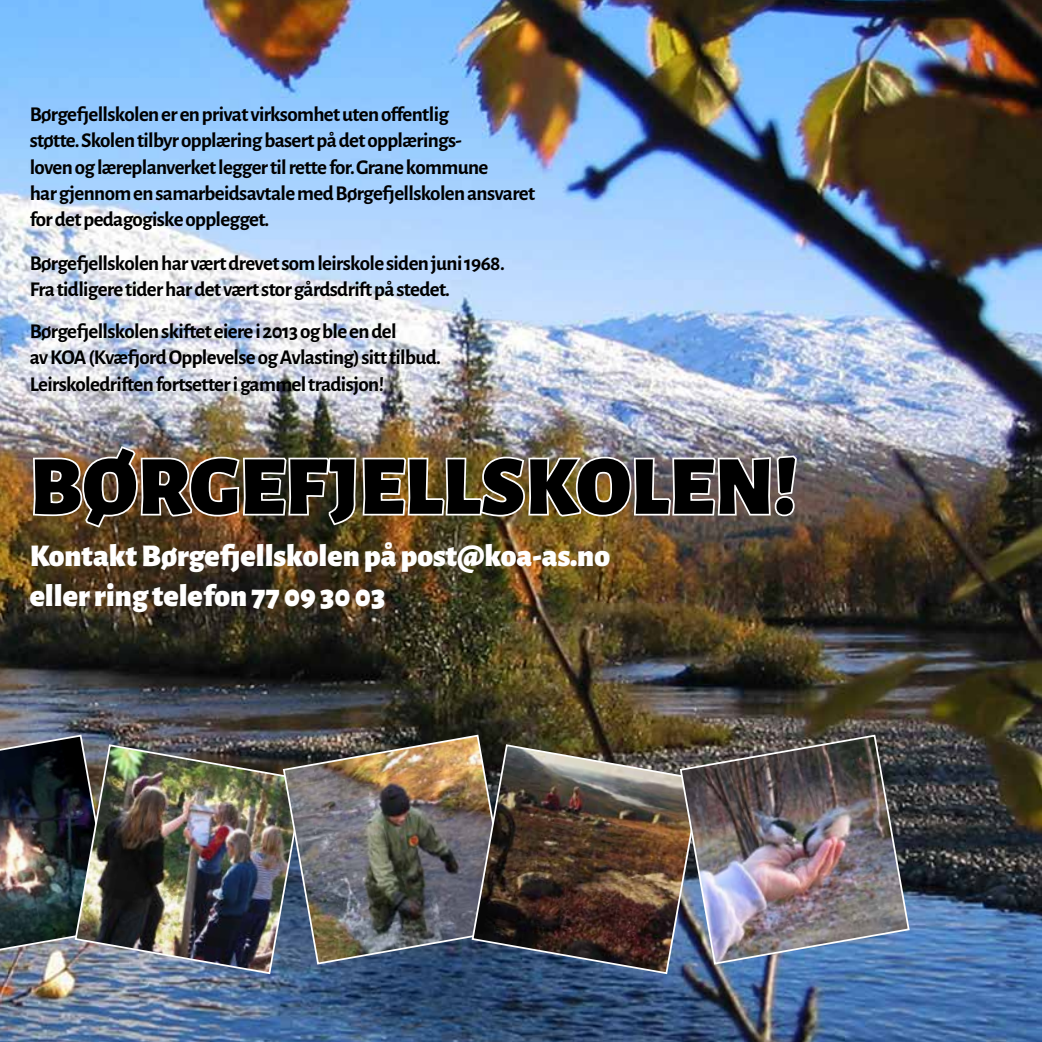
<style>
.page{position:relative;width:1042px;height:1042px;background:#fff}
.page>*{position:absolute;margin:0;border:0;box-sizing:border-box;transform-origin:0 0}
.t1{font:900 84px "Alegreya Sans";color:#000}
.t2{font:900 31.5px/40.2px "Alegreya Sans";color:#fff}
.t3{font:700 21px/26.2px "Alegreya Sans";letter-spacing:-.03em;color:#000}
</style>
<div class="page">
<img style="left:0;top:0;width:1042px;height:1042px">
<img style="left:0;top:733px;width:117px;height:232px">
<img style="left:74px;top:743px;width:232px;height:232px">
<img style="left:282px;top:733px;width:232px;height:232px">
<img style="left:471px;top:743px;width:231px;height:232px">
<img style="left:679px;top:733px;width:231px;height:232px">
<img style="left:31px;top:444px;width:769px;height:86px">
<p class="t3" style="left:30px;top:100px;width:507px">Børgefjellskolen er en privat virksomhet uten offentlig<br>støtte. Skolen tilbyr opplæring basert på det opplærings-<br>loven og læreplanverket legger til rette for. Grane kommune<br>har gjennom en samarbeidsavtale med Børgefjellskolen ansvaret for det pedagogiske opplegget.</p>
<p class="t3" style="left:30px;top:248px;width:476px">Børgefjellskolen har vært drevet som leirskole siden juni 1968.<br>Fra tidligere tider har det vært stor gårdsdrift på stedet.</p>
<p class="t3" style="left:30px;top:317px;width:413px">Børgefjellskolen skiftet eiere i 2013 og ble en del<br>av KOA (Kvæfjord Opplevelse og Avlasting) sitt tilbud.<br>Leirskoledriften fortsetter i gammel tradisjon!</p>
<h1 class="t1" style="left:30px;top:420px;width:769px">BØRGEFJELLSKOLEN!</h1>
<h2 class="t2" style="left:30px;top:533px;width:582px">Kontakt Børgefjellskolen på post@koa-as.no eller ring telefon 77 09 30 03</h2>
</div>
